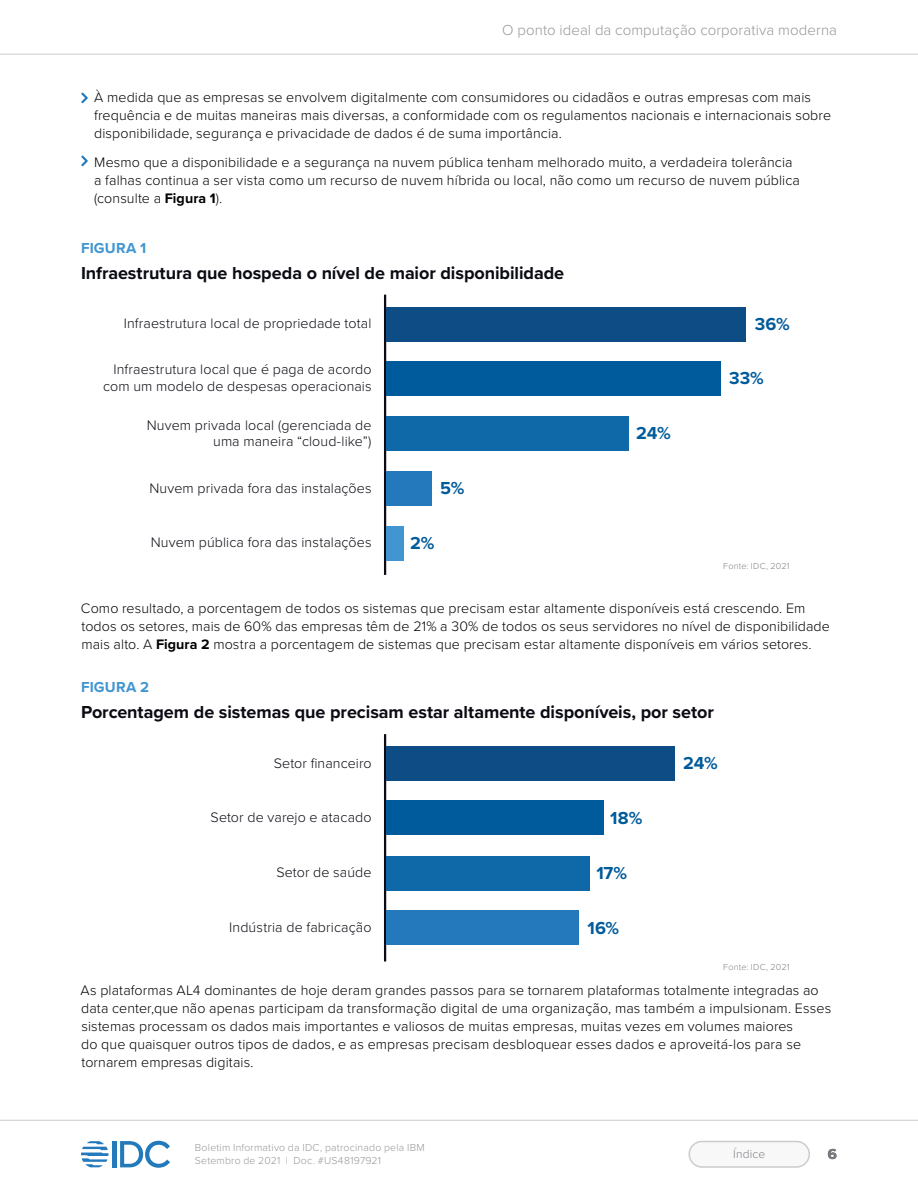
<style>
.page{position:relative;width:918px;height:1188px;background:#fff}
.page>*{position:absolute;margin:0;border:0;box-sizing:border-box;transform-origin:0 0}
.t1{font:700 18px "Proxima Nova";color:#0a0b13}
.t2{font:700 18px "Proxima Nova";letter-spacing:-.005em;color:#005b9b}
.t3{font:300 15px "Proxima Nova";letter-spacing:.005em;color:#97979b}
.t4{font:700 15px "Proxima Nova";letter-spacing:.01em;color:#4196d2}
.t5{font:700 15px "Proxima Nova";color:#000}
.t6{font:300 14.25px/18px "Proxima Nova";letter-spacing:.005em;color:#000}
.t7{font:300 14.25px/16.5px "Proxima Nova";letter-spacing:.01em;color:#0a0b13;text-align:right}
.t8{font:300 12px "Proxima Nova";letter-spacing:.015em;color:#808187}
.t9{font:300 10.5px/13.5px "Proxima Nova";letter-spacing:.02em;color:#97979b}
.t10{font:300 9px "Proxima Nova";letter-spacing:.025em;color:#808187}
.s1{font-weight:700}
</style>
<div class="page">
<div style="left:689px;top:1142px;width:120px;height:25px;background:#f8f8f8;border-radius:13px"></div>
<div style="left:688px;top:1141px;width:122px;height:27px;border:2px solid #cccccb;border-radius:13px"></div>
<hr style="left:0;top:54px;width:918px;height:1px;background:#cccccb">
<hr style="left:0;top:1120px;width:918px;height:1px;background:#cccccb">
<hr style="left:113px;top:1141px;width:4px;height:26px;background:#2279bc">
<svg style="left:120px;top:1141px;width:50px;height:27px"></svg>
<svg style="left:81px;top:1141px;width:28px;height:26px"></svg>
<svg style="left:81px;top:93px;width:7px;height:10px"></svg>
<svg style="left:81px;top:156px;width:7px;height:10px"></svg>
<hr style="left:384px;top:295px;width:2px;height:280px;background:#0a0b13">
<div style="left:386px;top:471px;width:46px;height:35px;background:#2379bb"></div>
<div style="left:386px;top:361px;width:334px;height:35px;background:#005b9c"></div>
<div style="left:386px;top:416px;width:242px;height:35px;background:#0f68a8"></div>
<div style="left:386px;top:307px;width:360px;height:34px;background:#0d4c85"></div>
<div style="left:386px;top:526px;width:18px;height:34px;background:#4196d2"></div>
<hr style="left:384px;top:734px;width:2px;height:227px;background:#0a0b13">
<div style="left:386px;top:911px;width:193px;height:34px;background:#2379bb"></div>
<div style="left:386px;top:801px;width:218px;height:34px;background:#005b9c"></div>
<div style="left:386px;top:856px;width:204px;height:34px;background:#0f68a8"></div>
<div style="left:386px;top:746px;width:289px;height:35px;background:#0d4c85"></div>
<p class="t3" style="left:502px;top:18px;width:336px">O ponto ideal da computação corporativa moderna</p>
<p class="t6" style="left:94px;top:88px;width:738px">À medida que as empresas se envolvem digitalmente com consumidores ou cidadãos e outras empresas com mais frequência e de muitas maneiras mais diversas, a conformidade com os regulamentos nacionais e internacionais sobre disponibilidade, segurança e privacidade de dados é de suma importância.</p>
<p class="t6" style="left:94px;top:153px;width:707px">Mesmo que a disponibilidade e a segurança na nuvem pública tenham melhorado muito, a verdadeira tolerância a falhas continua a ser vista como um recurso de nuvem híbrida ou local, não como um recurso de nuvem pública (consulte a <span class="s1">Figura 1</span>).</p>
<p class="t4" style="left:81px;top:236px;width:67px">FIGURA 1</p>
<p class="t1" style="left:81px;top:259px;width:485px">Infraestrutura que hospeda o nível de maior disponibilidade</p>
<p class="t7" style="left:124px;top:314px;width:249px">Infraestrutura local de propriedade total</p>
<p class="t2" style="left:755px;top:310px;width:36px">36%</p>
<p class="t7" style="left:103px;top:361px;width:270px">Infraestrutura local que é paga de acordo com um modelo de despesas operacionais</p>
<p class="t7" style="left:147px;top:416px;width:226px">Nuvem privada local (gerenciada de uma maneira “cloud-like”)</p>
<p class="t2" style="left:636px;top:420px;width:36px">24%</p>
<p class="t2" style="left:729px;top:365px;width:36px">33%</p>
<p class="t7" style="left:149px;top:479px;width:224px">Nuvem privada fora das instalações</p>
<p class="t2" style="left:440px;top:475px;width:26px">5%</p>
<p class="t7" style="left:151px;top:534px;width:222px">Nuvem pública fora das instalações</p>
<p class="t2" style="left:410px;top:529px;width:26px">2%</p>
<p class="t10" style="left:723px;top:559px;width:68px">Fonte: IDC, 2021</p>
<p class="t6" style="left:81px;top:598px;width:751px">Como resultado, a porcentagem de todos os sistemas que precisam estar altamente disponíveis está crescendo. Em todos os setores, mais de 60% das empresas têm de 21% a 30% de todos os seus servidores no nível de disponibilidade mais alto. A <span class="s1">Figura 2</span> mostra a porcentagem de sistemas que precisam estar altamente disponíveis em vários setores.</p>
<p class="t4" style="left:81px;top:676px;width:70px">FIGURA 2</p>
<p class="t1" style="left:81px;top:699px;width:634px">Porcentagem de sistemas que precisam estar altamente disponíveis, por setor</p>
<p class="t7" style="left:274px;top:754px;width:99px">Setor financeiro</p>
<p class="t2" style="left:683px;top:750px;width:36px">24%</p>
<p class="t7" style="left:211px;top:808px;width:163px">Setor de varejo e atacado</p>
<p class="t2" style="left:610px;top:804px;width:34px">18%</p>
<p class="t7" style="left:276px;top:864px;width:97px">Setor de saúde</p>
<p class="t2" style="left:596px;top:859px;width:32px">17%</p>
<p class="t7" style="left:229px;top:918px;width:144px">Indústria de fabricação</p>
<p class="t2" style="left:587px;top:914px;width:33px">16%</p>
<p class="t10" style="left:723px;top:960px;width:68px">Fonte: IDC, 2021</p>
<p class="t6" style="left:80px;top:981px;width:752px">As plataformas AL4 dominantes de hoje deram grandes passos para se tornarem plataformas totalmente integradas ao data center,que não apenas participam da transformação digital de uma organização, mas também a impulsionam. Esses sistemas processam os dados mais importantes e valiosos de muitas empresas, muitas vezes em volumes maiores<br>do que quaisquer outros tipos de dados, e as empresas precisam desbloquear esses dados e aproveitá-los para se tornarem empresas digitais.</p>
<p class="t9" style="left:195px;top:1140px;width:231px">Boletim Informativo da IDC, patrocinado pela IBM<br>Setembro de 2021 | Doc. #US48197921</p>
<p class="t8" style="left:733px;top:1145px;width:34px">Índice</p>
<p class="t5" style="left:828px;top:1142px;width:11px">6</p>
</div>
